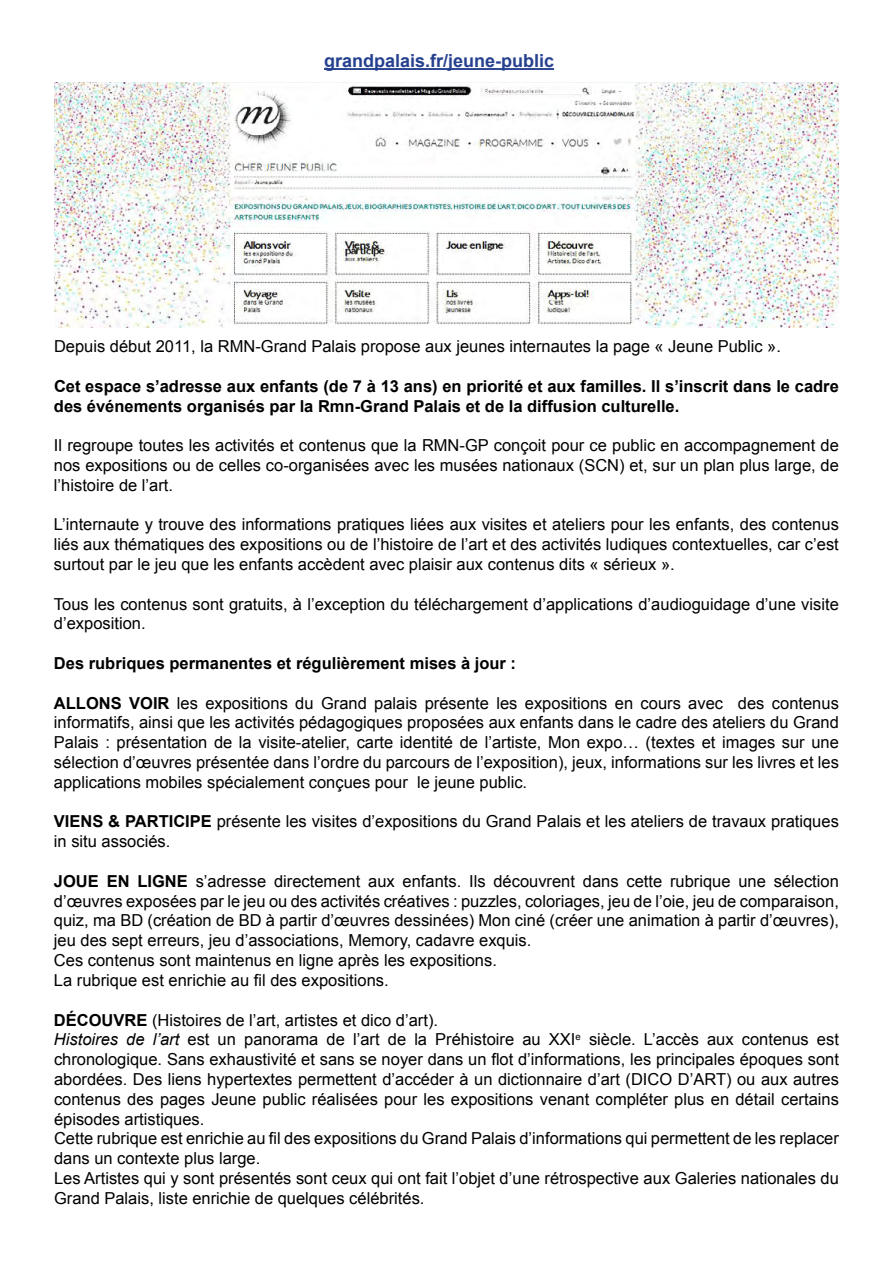
<style>
.page{position:relative;width:893px;height:1263px;background:#fff}
.page>*{position:absolute;margin:0;border:0;box-sizing:border-box;transform-origin:0 0}
.t1{font:700 18px "Arial";color:#25408f}
.t2{font:16.5px/19.8px "Arial";color:#000}
.t3{font:700 16.5px/19.8px "Arial";color:#000}
.s1{font-weight:700}
.s2{font-style:italic}
</style>
<div class="page">
<hr style="left:324px;top:68px;width:230px;height:2px;background:#25408f">
<img style="left:54px;top:83px;width:785px;height:244px">
<p class="t1" style="left:324px;top:49px;width:232px">grandpalais.fr/jeune-public</p>
<p class="t2" style="left:54px;top:337px;width:728px">Depuis début 2011, la RMN-Grand Palais propose aux jeunes internautes la page « Jeune Public ».</p>
<p class="t3" style="left:54px;top:377px;width:786px">Cet espace s’adresse aux enfants (de 7 à 13 ans) en priorité et aux familles. Il s’inscrit dans le cadre des événements organisés par la Rmn-Grand Palais et de la diffusion culturelle.</p>
<p class="t2" style="left:54px;top:436px;width:786px;text-align:justify">Il regroupe toutes les activités et contenus que la RMN-GP conçoit pour ce public en accompagnement de nos expositions ou de celles co-organisées avec les musées nationaux (SCN) et, sur un plan plus large, de l’histoire de l’art.</p>
<p class="t2" style="left:54px;top:515px;width:786px;text-align:justify">L’internaute y trouve des informations pratiques liées aux visites et ateliers pour les enfants, des contenus liés aux thématiques des expositions ou de l’histoire de l’art et des activités ludiques contextuelles, car c’est surtout par le jeu que les enfants accèdent avec plaisir aux contenus dits « sérieux ».</p>
<p class="t2" style="left:54px;top:594px;width:786px">Tous les contenus sont gratuits, à l’exception du téléchargement d’applications d’audioguidage d’une visite d’exposition.</p>
<p class="t3" style="left:54px;top:654px;width:464px">Des rubriques permanentes et régulièrement mises à jour :</p>
<p class="t2" style="left:54px;top:693px;width:786px;text-align:justify"><span class="s1">ALLONS VOIR</span> les expositions du Grand palais présente les expositions en cours avec des contenus informatifs, ainsi que les activités pédagogiques proposées aux enfants dans le cadre des ateliers du Grand Palais : présentation de la visite-atelier, carte identité de l’artiste, Mon expo… (textes et images sur une sélection d’œuvres présentée dans l’ordre du parcours de l’exposition), jeux, informations sur les livres et les applications mobiles spécialement conçues pour le jeune public.</p>
<p class="t2" style="left:54px;top:812px;width:786px"><span class="s1">VIENS &amp; PARTICIPE</span> présente les visites d’expositions du Grand Palais et les ateliers de travaux pratiques in situ associés.</p>
<p class="t2" style="left:54px;top:871px;width:786px"><span class="s1">JOUE EN LIGNE</span> s’adresse directement aux enfants. Ils découvrent dans cette rubrique une sélection d’œuvres exposées par le jeu ou des activités créatives : puzzles, coloriages, jeu de l’oie, jeu de comparaison, quiz, ma BD (création de BD à partir d’œuvres dessinées) Mon ciné (créer une animation à partir d’œuvres), jeu des sept erreurs, jeu d’associations, Memory, cadavre exquis.<br>Ces contenus sont maintenus en ligne après les expositions.<br>La rubrique est enrichie au fil des expositions.</p>
<p class="t2" style="left:54px;top:1010px;width:786px"><span class="s1">DÉCOUVRE</span> (Histoires de l’art, artistes et dico d’art).<br><span class="s2">Histoires de l’art</span> est un panorama de l’art de la Préhistoire au XXI<sup>e</sup> siècle. L’accès aux contenus est chronologique. Sans exhaustivité et sans se noyer dans un flot d’informations, les principales époques sont abordées. Des liens hypertextes permettent d’accéder à un dictionnaire d’art (DICO D’ART) ou aux autres contenus des pages Jeune public réalisées pour les expositions venant compléter plus en détail certains épisodes artistiques.<br>Cette rubrique est enrichie au fil des expositions du Grand Palais d’informations qui permettent de les replacer dans un contexte plus large.<br>Les Artistes qui y sont présentés sont ceux qui ont fait l’objet d’une rétrospective aux Galeries nationales du Grand Palais, liste enrichie de quelques célébrités.</p>
</div>
